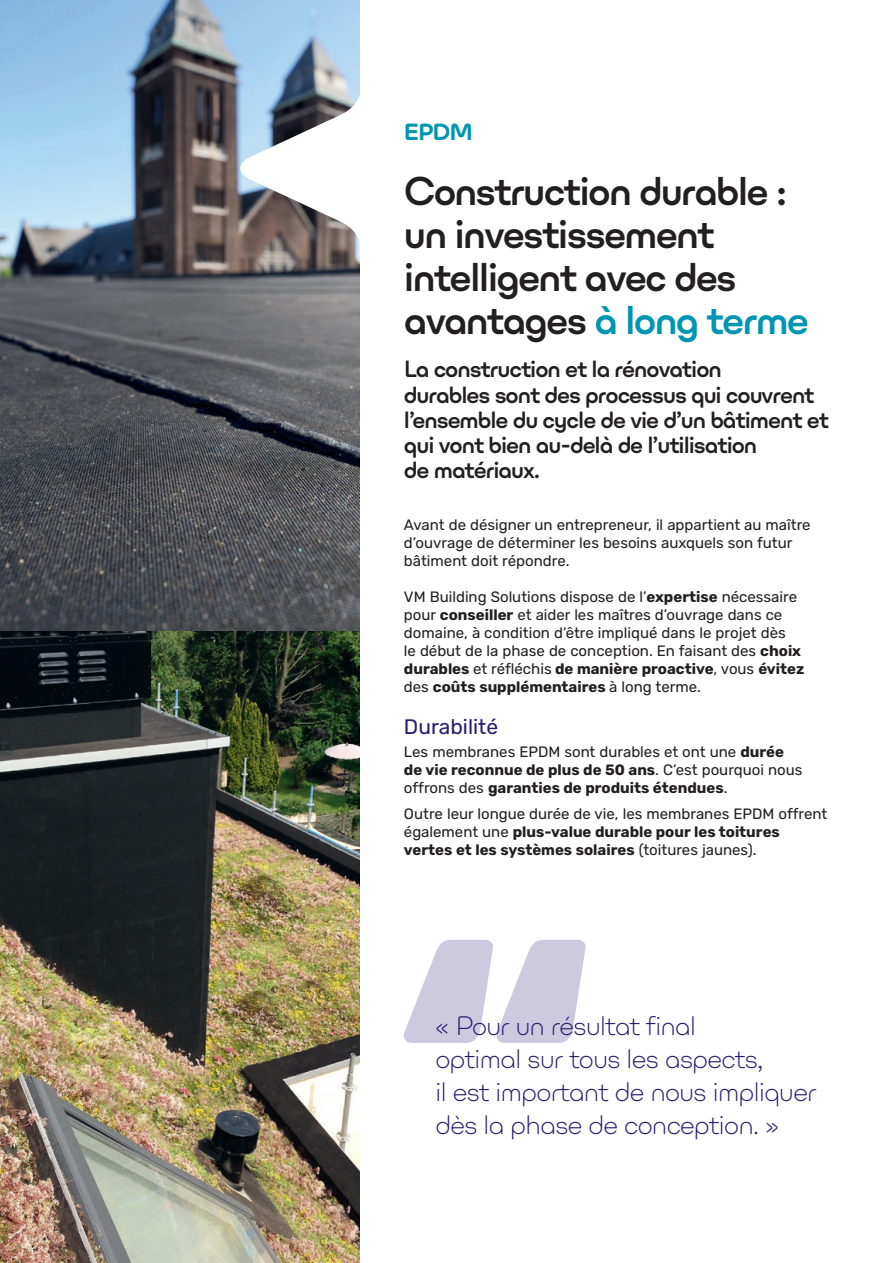
<style>
.page{position:relative;width:893px;height:1263px;background:#fff}
.page>*{position:absolute;margin:0;border:0;box-sizing:border-box;transform-origin:0 0}
.t1{font:900 340.2px "Rubik";color:#cdcae0}
.t2{font:700 36px/43.2px "Ulm Grotesk";letter-spacing:-.05em;color:#231f20}
.t3{font:300 24px/33px "Ulm Grotesk";letter-spacing:-.05em;color:#2a1b6f}
.t4{font:700 21px/25.2px "Ulm Grotesk";letter-spacing:-.05em;color:#231f20}
.t5{font:21px "Rubik";color:#2a1b6f}
.t6{font:800 21px "Ulm Grotesk";color:#0095b3}
.t7{font:15px/18px "Rubik";color:#231f20}
.s1{color:#0095b3}
.s2{font-weight:700}
</style>
<div class="page">
<img style="left:0;top:0;width:360px;height:1263px">
<svg style="left:240px;top:80px;width:120px;height:177px"></svg>
<h3 class="t6" style="left:404px;top:118px;width:71px">EPDM</h3>
<h2 class="t2" style="left:404px;top:170px;width:407px">Construction durable : un investissement intelligent avec des avantages <span class="s1">à long terme</span></h2>
<h3 class="t4" style="left:404px;top:357px;width:427px">La construction et la rénovation<br>durables sont des processus qui couvrent l’ensemble du cycle de vie d’un bâtiment et qui vont bien au-delà de l’utilisation<br>de matériaux.</h3>
<p class="t7" style="left:404px;top:516px;width:408px">Avant de désigner un entrepreneur, il appartient au maître d’ouvrage de déterminer les besoins auxquels son futur bâtiment doit répondre.</p>
<p class="t7" style="left:404px;top:588px;width:402px">VM Building Solutions dispose de l’<span class="s2">expertise</span> nécessaire pour <span class="s2">conseiller</span> et aider les maîtres d’ouvrage dans ce domaine, à condition d’être impliqué dans le projet dès<br>le début de la phase de conception. En faisant des <span class="s2">choix durables</span> et réfléchis <span class="s2">de manière proactive</span>, vous <span class="s2">évitez </span>des <span class="s2">coûts supplémentaires</span> à long terme.</p>
<h3 class="t5" style="left:404px;top:715px;width:96px">Durabilité</h3>
<p class="t7" style="left:404px;top:743px;width:400px">Les membranes EPDM sont durables et ont une <span class="s2">durée de vie reconnue de plus de 50 ans</span>. C’est pourquoi nous offrons des <span class="s2">garanties de produits étendues</span>.</p>
<p class="t7" style="left:404px;top:805px;width:425px">Outre leur longue durée de vie, les membranes EPDM offrent également une <span class="s2">plus-value durable pour les toitures vertes et les systèmes solaires</span> (toitures jaunes).</p>
<h1 class="t1" style="left:399px;top:873px;width:196px">“</h1>
<h3 class="t3" style="left:435px;top:1010px;width:383px">« Pour un résultat final<br>optimal sur tous les aspects,<br>il est important de nous impliquer dès la phase de conception. »</h3>
</div>
